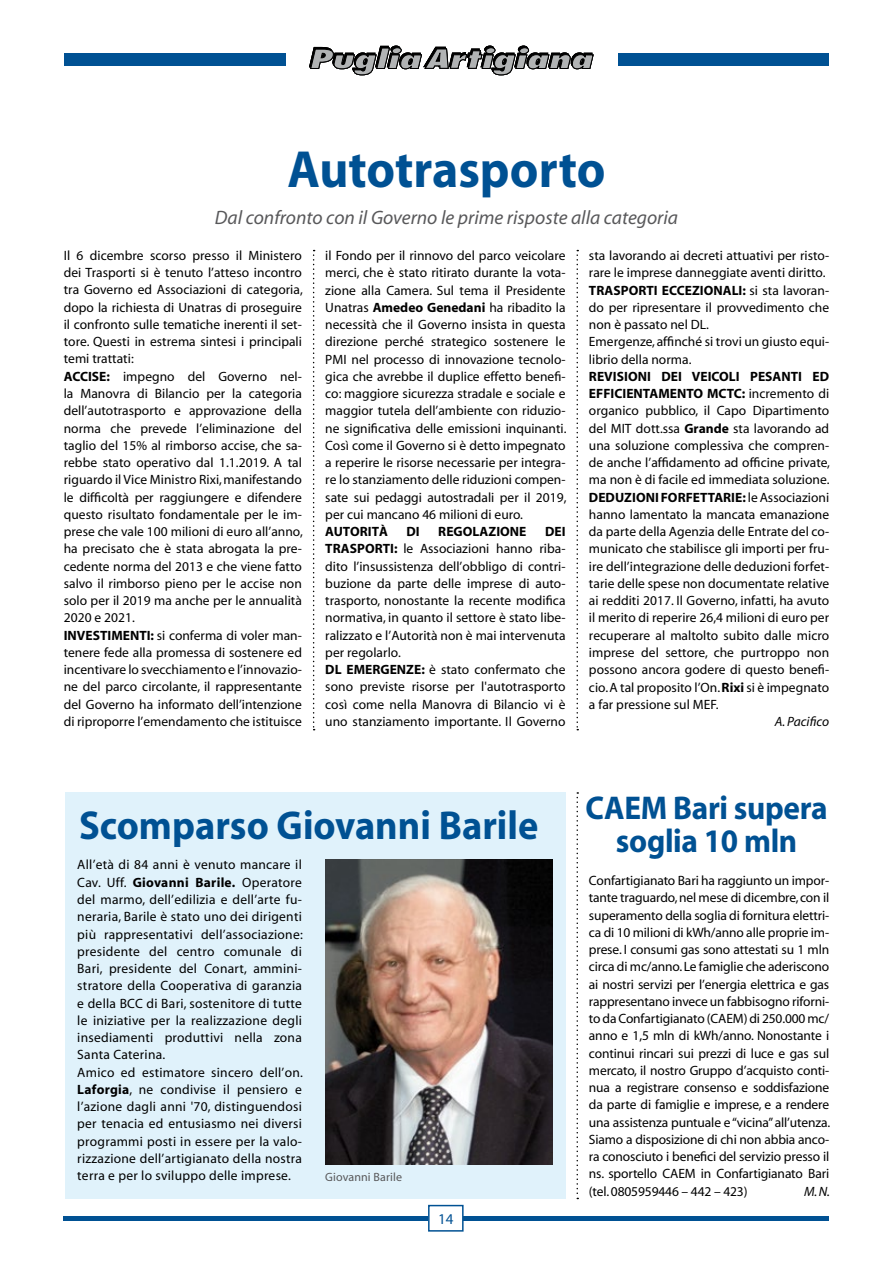
<style>
.page{position:relative;width:893px;height:1263px;background:#fff}
.page>*{position:absolute;margin:0;border:0;box-sizing:border-box;transform-origin:0 0}
.t1{font:700 52.5px "Myriad";color:#005193;scale:.95 1}
.t2{font:700 40.5px "Myriad";color:#005193;scale:.95 1}
.t3{font:700 33px/33px "Myriad";letter-spacing:-.01em;color:#005193;text-align:center;scale:.95 1}
.t4{font:italic 19.5px "Myriad";color:#58585a}
.t5{font:15px "Myriad";color:#005193}
.t6{font:13.5px/17.2px "Myriad";letter-spacing:.005em;color:#000}
.t7{font:700 13.5px "Myriad";letter-spacing:.005em;color:#000}
.t8{font:italic 13.5px "Myriad";letter-spacing:.005em;color:#000}
.t9{font:12px "Myriad";letter-spacing:.01em;color:#58585a}
.s1{font-weight:700}
</style>
<div class="page">
<hr style="left:64px;top:1216px;width:765px;height:4px;background:#005193">
<svg style="left:309px;top:46px;width:284px;height:29px"></svg>
<div style="left:64px;top:53px;width:222px;height:13px;background:#005193"></div>
<div style="left:618px;top:53px;width:211px;height:13px;background:#005193"></div>
<div style="left:429px;top:1205px;width:34px;height:26px;background:#fff"></div>
<div style="left:428px;top:1205px;width:36px;height:26px;border:2px solid #005193"></div>
<svg style="left:313px;top:250px;width:2px;height:480px"></svg>
<svg style="left:576px;top:250px;width:2px;height:480px"></svg>
<svg style="left:576px;top:792px;width:2px;height:407px"></svg>
<div style="left:65px;top:792px;width:501px;height:407px;background:#e0f2fb"></div>
<img style="left:325px;top:859px;width:228px;height:305px">
<h1 class="t1" style="left:287px;top:142px;width:336px">Autotrasporto</h1>
<h3 class="t4" style="left:215px;top:208px;width:465px">Dal confronto con il Governo le prime risposte alla categoria</h3>
<p class="t6" style="left:64px;top:247px;width:241px">Il 6 dicembre scorso presso il Ministero dei Trasporti si è tenuto l’atteso incontro tra Governo ed Associazioni di categoria, dopo la richiesta di Unatras di proseguire il confronto sulle tematiche inerenti il set&shy;tore. Questi in estrema sintesi i principali temi trattati:<br><span class="s1">ACCISE:</span> impegno del Governo nel&shy;la Manovra di Bilancio per la categoria dell’autotrasporto e approvazione della norma che prevede l’eliminazione del taglio del 15% al rimborso accise, che sa&shy;rebbe stato operativo dal 1.1.2019. A tal riguardo il Vice Ministro Rixi, manifestando le difficoltà per raggiungere e difendere questo risultato fondamentale per le im&shy;prese che vale 100 milioni di euro all’anno, ha precisato che è stata abrogata la pre&shy;cedente norma del 2013 e che viene fatto salvo il rimborso pieno per le accise non solo per il 2019 ma anche per le annualità 2020 e 2021.<br><span class="s1">INVESTIMENTI:</span> si conferma di voler man&shy;tenere fede alla promessa di sostenere ed incentivare lo svecchiamento e l’innovazio&shy;ne del parco circolante, il rappresentante del Governo ha informato dell’intenzione di riproporre l’emendamento che istituisce</p>
<p class="t6" style="left:325px;top:247px;width:243px;text-align:justify">il Fondo per il rinnovo del parco veicolare merci, che è stato ritirato durante la vota&shy;zione alla Camera. Sul tema il Presidente Unatras <span class="s1">Amedeo Genedani</span> ha ribadito la necessità che il Governo insista in questa direzione perché strategico sostenere le PMI nel processo di innovazione tecnolo&shy;gica che avrebbe il duplice effetto benefi&shy;co: maggiore sicurezza stradale e sociale e maggior tutela dell’ambiente con riduzio&shy;ne significativa delle emissioni inquinanti.<br>Così come il Governo si è detto impegnato a reperire le risorse necessarie per integra&shy;re lo stanziamento delle riduzioni compen&shy;sate sui pedaggi autostradali per il 2019, per cui mancano 46 milioni di euro.</p>
<p class="t6" style="left:589px;top:248px;width:242px">sta lavorando ai decreti attuativi per risto&shy;rare le imprese danneggiate aventi diritto.<br><span class="s1">TRASPORTI ECCEZIONALI:</span> si sta lavoran&shy;do per ripresentare il provvedimento che non è passato nel DL.<br>Emergenze, affinché si trovi un giusto equi&shy;librio della norma.</p>
<p class="t6" style="left:589px;top:368px;width:243px;text-align:justify"><span class="s1">REVISIONI DEI VEICOLI PESANTI ED EFFICIENTAMENTO MCTC:</span> incremento di organico pubblico, il Capo Dipartimento del MIT dott.ssa <span class="s1">Grande</span> sta lavorando ad una soluzione complessiva che compren&shy;de anche l’affidamento ad officine private, ma non è di facile ed immediata soluzione.<br><span class="s1">DEDUZIONI FORFETTARIE:</span> le Associazioni hanno lamentato la mancata emanazione da parte della Agenzia delle Entrate del co&shy;municato che stabilisce gli importi per fru&shy;ire dell’integrazione delle deduzioni forfet&shy;tarie delle spese non documentate relative ai redditi 2017. Il Governo, infatti, ha avuto il merito di reperire 26,4 milioni di euro per recuperare al maltolto subito dalle micro imprese del settore, che purtroppo non possono ancora godere di questo benefi&shy;cio. A tal proposito l’On. <span class="s1">Rixi</span> si è impegnato a far pressione sul MEF.</p>
<p class="t8" style="left:775px;top:715px;width:56px">A. Pacifico</p>
<p class="t7" style="left:325px;top:525px;width:64px">AUTORITÀ</p>
<p class="t7" style="left:406px;top:525px;width:15px">DI</p>
<p class="t7" style="left:438px;top:525px;width:90px">REGOLAZIONE</p>
<p class="t6" style="left:325px;top:524px;width:242px;text-indent:220px"><span class="s1">DEI TRASPORTI:</span> le Associazioni hanno riba&shy;dito l’insussistenza dell’obbligo di contri&shy;buzione da parte delle imprese di auto&shy;trasporto, nonostante la recente modifica normativa, in quanto il settore è stato libe&shy;ralizzato e l’Autorità non è mai intervenuta per regolarlo.<br><span class="s1">DL EMERGENZE:</span> è stato confermato che sono previste risorse per l'autotrasporto così come nella Manovra di Bilancio vi è uno stanziamento importante. Il Governo</p>
<h2 class="t2" style="left:79px;top:804px;width:485px">Scomparso Giovanni Barile</h2>
<p class="t6" style="left:77px;top:857px;width:227px">All’età di 84 anni è venuto mancare il Cav. Uff. <span class="s1">Giovanni Barile.</span> Operatore del marmo, dell’edilizia e dell’arte fu&shy;neraria, Barile è stato uno dei dirigenti più rappresentativi dell’associazione: presidente del centro comunale di Bari, presidente del Conart, ammini&shy;stratore della Cooperativa di garanzia e della BCC di Bari, sostenitore di tutte le iniziative per la realizzazione degli insediamenti produttivi nella zona Santa Caterina.<br>Amico ed estimatore sincero dell’on.<br><span class="s1">Laforgia</span>, ne condivise il pensiero e l’azione dagli anni '70, distinguendosi per tenacia ed entusiasmo nei diversi programmi posti in essere per la valo&shy;rizzazione dell’artigianato della nostra terra e per lo sviluppo delle imprese.</p>
<p class="t9" style="left:325px;top:1171px;width:78px">Giovanni Barile</p>
<p class="t5" style="left:438px;top:1211px;width:17px">14</p>
<h3 class="t3" style="left:585px;top:793px;width:256px">CAEM Bari supera soglia 10 mln</h3>
<p class="t6" style="left:589px;top:872px;width:243px;text-align:justify">Confartigianato Bari ha raggiunto un impor&shy;tante traguardo, nel mese di dicembre, con il superamento della soglia di fornitura elettri&shy;ca di 10 milioni di kWh/anno alle proprie im&shy;prese. I consumi gas sono attestati su 1 mln circa di mc/anno. Le famiglie che aderiscono ai nostri servizi per l’energia elettrica e gas rappresentano invece un fabbisogno riforni&shy;to da Confartigianato (CAEM) di 250.000 mc/ anno e 1,5 mln di kWh/anno. Nonostante i continui rincari sui prezzi di luce e gas sul mercato, il nostro Gruppo d’acquisto conti&shy;nua a registrare consenso e soddisfazione da parte di famiglie e imprese, e a rendere una assistenza puntuale e “vicina” all’utenza.<br>Siamo a disposizione di chi non abbia anco&shy;ra conosciuto i benefici del servizio presso il ns. sportello CAEM in Confartigianato Bari (tel. 0805959446 – 442 – 423)</p>
<p class="t8" style="left:804px;top:1184px;width:27px">M. N.</p>
</div>
